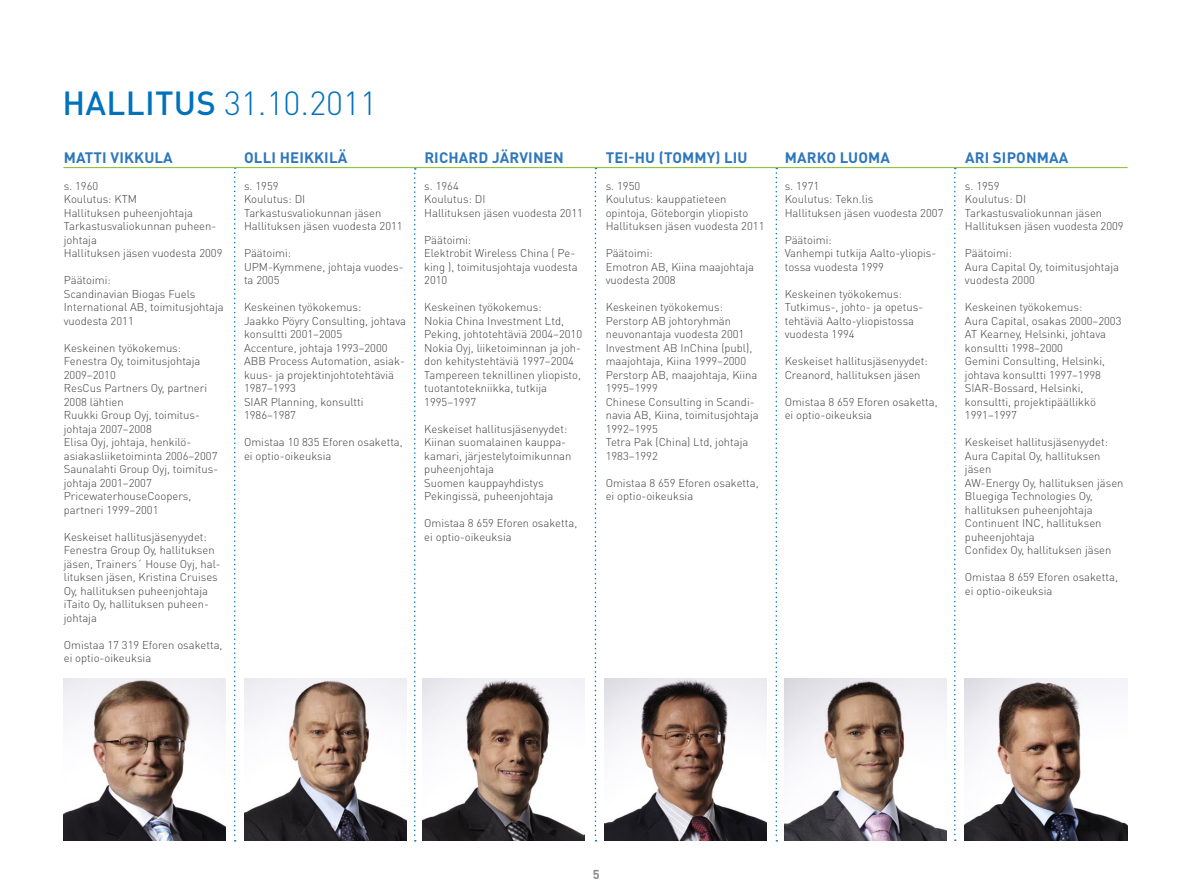
<style>
.page{position:relative;width:1191px;height:893px;background:#fff}
.page>*{position:absolute;margin:0;border:0;box-sizing:border-box;transform-origin:0 0}
.FR_H1{font:300 33px "DIN Pro";color:#0072bc}
.Management_base{font:700 15px "DIN Pro";letter-spacing:.01em;color:#2d77bc}
.t1{font:700 12.75px "DIN Pro";color:#8b8d90}
.Management_base-2{font:300 11.25px/13.5px "DIN Pro";color:#3e3e3f}
.s1{font-weight:500}
</style>
<div class="page">
<svg style="left:595px;top:168px;width:1px;height:673px"></svg>
<svg style="left:775px;top:168px;width:2px;height:673px"></svg>
<svg style="left:954px;top:168px;width:1px;height:673px"></svg>
<svg style="left:414px;top:168px;width:2px;height:673px"></svg>
<svg style="left:234px;top:168px;width:2px;height:673px"></svg>
<img style="left:64px;top:678px;width:162px;height:162px">
<img style="left:244px;top:678px;width:162px;height:162px">
<img style="left:423px;top:678px;width:162px;height:162px">
<img style="left:604px;top:678px;width:162px;height:162px">
<img style="left:784px;top:678px;width:163px;height:162px">
<img style="left:965px;top:678px;width:162px;height:162px">
<hr style="left:64px;top:167px;width:1063px;height:1px;background:#8bc63e">
<p class="FR_H1" style="left:62px;top:80px;width:316px"><span class="s1">HALLITUS</span> 31.10.2011</p>
<p class="Management_base" style="left:64px;top:145px;width:110px">MATTI VIKKULA</p>
<p class="Management_base-2" style="left:64px;top:178px;width:36px">s. 1960</p>
<p class="Management_base-2" style="left:64px;top:192px;width:75px">Koulutus: KTM</p>
<p class="Management_base-2" style="left:64px;top:205px;width:131px">Hallituksen puheenjohtaja</p>
<p class="Management_base-2" style="left:64px;top:219px;width:154px">Tarkastusvaliokunnan puheen&shy;johtaja</p>
<p class="Management_base-2" style="left:64px;top:246px;width:160px">Hallituksen jäsen vuodesta 2009</p>
<p class="Management_base-2" style="left:64px;top:273px;width:48px">Päätoimi:</p>
<p class="Management_base-2" style="left:64px;top:286px;width:161px">Scandinavian Biogas Fuels<br>International AB, toimitusjohtaja vuodesta 2011</p>
<p class="Management_base-2" style="left:64px;top:340px;width:119px">Keskeinen työkokemus:</p>
<p class="Management_base-2" style="left:64px;top:354px;width:138px">Fenestra Oy, toimitusjohtaja<br>2009–2010</p>
<p class="Management_base-2" style="left:64px;top:381px;width:145px">ResCus Partners Oy, partneri<br>2008 lähtien</p>
<p class="Management_base-2" style="left:64px;top:408px;width:136px">Ruukki Group Oyj, toimitus&shy;johtaja 2007–2008</p>
<p class="Management_base-2" style="left:64px;top:435px;width:155px">Elisa Oyj, johtaja, henkilö&shy;asiakasliiketoiminta 2006–2007</p>
<p class="Management_base-2" style="left:64px;top:462px;width:156px">Saunalahti Group Oyj, toimitus&shy;johtaja 2001–2007</p>
<p class="Management_base-2" style="left:64px;top:489px;width:129px">PricewaterhouseCoopers, partneri 1999–2001</p>
<p class="Management_base-2" style="left:64px;top:529px;width:145px">Keskeiset hallitusjäsenyydet:</p>
<p class="Management_base-2" style="left:64px;top:543px;width:158px">Fenestra Group Oy, hallituksen jäsen, Trainers´ House Oyj, hal&shy;lituksen jäsen, Kristina Cruises<br>Oy, hallituksen puheenjohtaja</p>
<p class="Management_base-2" style="left:64px;top:597px;width:147px">iTaito Oy, hallituksen puheen&shy;johtaja</p>
<p class="Management_base-2" style="left:64px;top:637px;width:160px">Omistaa 17 319 Eforen osaketta, ei optio-oikeuksia</p>
<p class="Management_base" style="left:244px;top:145px;width:105px">OLLI HEIKKILÄ</p>
<p class="Management_base-2" style="left:244px;top:178px;width:36px">s. 1959</p>
<p class="Management_base-2" style="left:244px;top:192px;width:63px">Koulutus: DI</p>
<p class="Management_base-2" style="left:244px;top:205px;width:139px">Tarkastusvaliokunnan jäsen</p>
<p class="Management_base-2" style="left:244px;top:219px;width:160px">Hallituksen jäsen vuodesta 2011</p>
<p class="Management_base-2" style="left:244px;top:246px;width:48px">Päätoimi:</p>
<p class="Management_base-2" style="left:244px;top:259px;width:161px">UPM-Kymmene, johtaja vuodes&shy;ta 2005</p>
<p class="Management_base-2" style="left:244px;top:300px;width:119px">Keskeinen työkokemus:</p>
<p class="Management_base-2" style="left:244px;top:313px;width:164px">Jaakko Pöyry Consulting, johtava konsultti 2001–2005</p>
<p class="Management_base-2" style="left:244px;top:340px;width:145px">Accenture, johtaja 1993–2000</p>
<p class="Management_base-2" style="left:244px;top:354px;width:162px">ABB Process Automation, asiak&shy;kuus- ja projektinjohtotehtäviä<br>1987–1993</p>
<p class="Management_base-2" style="left:244px;top:394px;width:121px">SIAR Planning, konsultti<br>1986–1987</p>
<p class="Management_base-2" style="left:244px;top:435px;width:160px">Omistaa 10 835 Eforen osaketta, ei optio-oikeuksia</p>
<p class="Management_base" style="left:424px;top:145px;width:141px">RICHARD JÄRVINEN</p>
<p class="Management_base-2" style="left:424px;top:178px;width:36px">s. 1964</p>
<p class="Management_base-2" style="left:424px;top:192px;width:63px">Koulutus: DI</p>
<p class="Management_base-2" style="left:424px;top:205px;width:160px">Hallituksen jäsen vuodesta 2011</p>
<p class="Management_base-2" style="left:424px;top:232px;width:48px">Päätoimi:</p>
<p class="Management_base-2" style="left:424px;top:246px;width:155px">Elektrobit Wireless China ( Pe&shy;king ), toimitusjohtaja vuodesta<br>2010</p>
<p class="Management_base-2" style="left:424px;top:300px;width:119px">Keskeinen työkokemus:</p>
<p class="Management_base-2" style="left:424px;top:313px;width:159px">Nokia China Investment Ltd,<br>Peking, johtotehtäviä 2004–2010</p>
<p class="Management_base-2" style="left:424px;top:340px;width:158px">Nokia Oyj, liiketoiminnan ja joh&shy;don kehitystehtäviä 1997–2004</p>
<p class="Management_base-2" style="left:424px;top:367px;width:158px">Tampereen teknillinen yliopisto, tuotantotekniikka, tutkija<br>1995–1997</p>
<p class="Management_base-2" style="left:424px;top:421px;width:145px">Keskeiset hallitusjäsenyydet:</p>
<p class="Management_base-2" style="left:424px;top:435px;width:149px">Kiinan suomalainen kauppa&shy;kamari, järjestelytoimikunnan puheenjohtaja</p>
<p class="Management_base-2" style="left:424px;top:475px;width:131px">Suomen kauppayhdistys<br>Pekingissä, puheenjohtaja</p>
<p class="Management_base-2" style="left:424px;top:516px;width:154px">Omistaa 8 659 Eforen osaketta, ei optio-oikeuksia</p>
<p class="Management_base" style="left:606px;top:145px;width:143px">TEI-HU (TOMMY) LIU</p>
<p class="Management_base-2" style="left:606px;top:178px;width:36px">s. 1950</p>
<p class="Management_base-2" style="left:606px;top:192px;width:144px">Koulutus: kauppatieteen opintoja, Göteborgin yliopisto</p>
<p class="Management_base-2" style="left:606px;top:219px;width:160px">Hallituksen jäsen vuodesta 2011</p>
<p class="Management_base-2" style="left:606px;top:246px;width:48px">Päätoimi:</p>
<p class="Management_base-2" style="left:606px;top:259px;width:150px">Emotron AB, Kiina maajohtaja vuodesta 2008</p>
<p class="Management_base-2" style="left:606px;top:300px;width:119px">Keskeinen työkokemus:</p>
<p class="Management_base-2" style="left:606px;top:313px;width:140px">Perstorp AB johtoryhmän neuvonantaja vuodesta 2001</p>
<p class="Management_base-2" style="left:606px;top:340px;width:148px">Investment AB InChina (publ), maajohtaja, Kiina 1999–2000</p>
<p class="Management_base-2" style="left:606px;top:367px;width:153px">Perstorp AB, maajohtaja, Kiina<br>1995–1999</p>
<p class="Management_base-2" style="left:606px;top:394px;width:154px">Chinese Consulting in Scandi&shy;navia AB, Kiina, toimitusjohtaja<br>1992–1995</p>
<p class="Management_base-2" style="left:606px;top:435px;width:144px">Tetra Pak (China) Ltd, johtaja<br>1983–1992</p>
<p class="Management_base-2" style="left:606px;top:475px;width:154px">Omistaa 8 659 Eforen osaketta, ei optio-oikeuksia</p>
<p class="Management_base" style="left:785px;top:145px;width:107px">MARKO LUOMA</p>
<p class="Management_base-2" style="left:784px;top:178px;width:36px">s. 1971</p>
<p class="Management_base-2" style="left:784px;top:192px;width:90px">Koulutus: Tekn.lis</p>
<p class="Management_base-2" style="left:784px;top:205px;width:160px">Hallituksen jäsen vuodesta 2007</p>
<p class="Management_base-2" style="left:784px;top:232px;width:48px">Päätoimi:</p>
<p class="Management_base-2" style="left:784px;top:246px;width:153px">Vanhempi tutkija Aalto-yliopis&shy;tossa vuodesta 1999</p>
<p class="Management_base-2" style="left:784px;top:286px;width:119px">Keskeinen työkokemus:</p>
<p class="Management_base-2" style="left:784px;top:300px;width:138px">Tutkimus-, johto- ja opetus&shy;tehtäviä Aalto-yliopistossa vuodesta 1994</p>
<p class="Management_base-2" style="left:784px;top:354px;width:145px">Keskeiset hallitusjäsenyydet:</p>
<p class="Management_base-2" style="left:784px;top:367px;width:137px">Creanord, hallituksen jäsen</p>
<p class="Management_base-2" style="left:784px;top:394px;width:154px">Omistaa 8 659 Eforen osaketta,</p>
<p class="Management_base-2" style="left:784px;top:408px;width:89px">ei optio-oikeuksia</p>
<p class="Management_base" style="left:965px;top:145px;width:105px">ARI SIPONMAA</p>
<p class="Management_base-2" style="left:965px;top:178px;width:36px">s. 1959</p>
<p class="Management_base-2" style="left:965px;top:192px;width:63px">Koulutus: DI</p>
<p class="Management_base-2" style="left:965px;top:205px;width:139px">Tarkastusvaliokunnan jäsen</p>
<p class="Management_base-2" style="left:965px;top:219px;width:160px">Hallituksen jäsen vuodesta 2009</p>
<p class="Management_base-2" style="left:965px;top:246px;width:48px">Päätoimi:</p>
<p class="Management_base-2" style="left:965px;top:259px;width:156px">Aura Capital Oy, toimitusjohtaja vuodesta 2000</p>
<p class="Management_base-2" style="left:965px;top:300px;width:119px">Keskeinen työkokemus:</p>
<p class="Management_base-2" style="left:965px;top:313px;width:158px">Aura Capital, osakas 2000–2003</p>
<p class="Management_base-2" style="left:965px;top:327px;width:143px">AT Kearney, Helsinki, johtava konsultti 1998–2000</p>
<p class="Management_base-2" style="left:965px;top:354px;width:141px">Gemini Consulting, Helsinki, johtava konsultti 1997–1998</p>
<p class="Management_base-2" style="left:965px;top:381px;width:132px">SIAR-Bossard, Helsinki, konsultti, projektipäällikkö<br>1991–1997</p>
<p class="Management_base-2" style="left:965px;top:435px;width:145px">Keskeiset hallitusjäsenyydet:</p>
<p class="Management_base-2" style="left:965px;top:448px;width:137px">Aura Capital Oy, hallituksen jäsen</p>
<p class="Management_base-2" style="left:965px;top:475px;width:160px">AW-Energy Oy, hallituksen jäsen</p>
<p class="Management_base-2" style="left:965px;top:489px;width:129px">Bluegiga Technologies Oy, hallituksen puheenjohtaja</p>
<p class="Management_base-2" style="left:965px;top:516px;width:138px">Continuent INC, hallituksen puheenjohtaja</p>
<p class="Management_base-2" style="left:965px;top:543px;width:148px">Confidex Oy, hallituksen jäsen</p>
<p class="Management_base-2" style="left:965px;top:570px;width:154px">Omistaa 8 659 Eforen osaketta, ei optio-oikeuksia</p>
<p class="t1" style="left:591px;top:864px;width:15px">85</p>
<p class="t1" style="left:593px;top:864px;width:8px">5</p>
</div>
